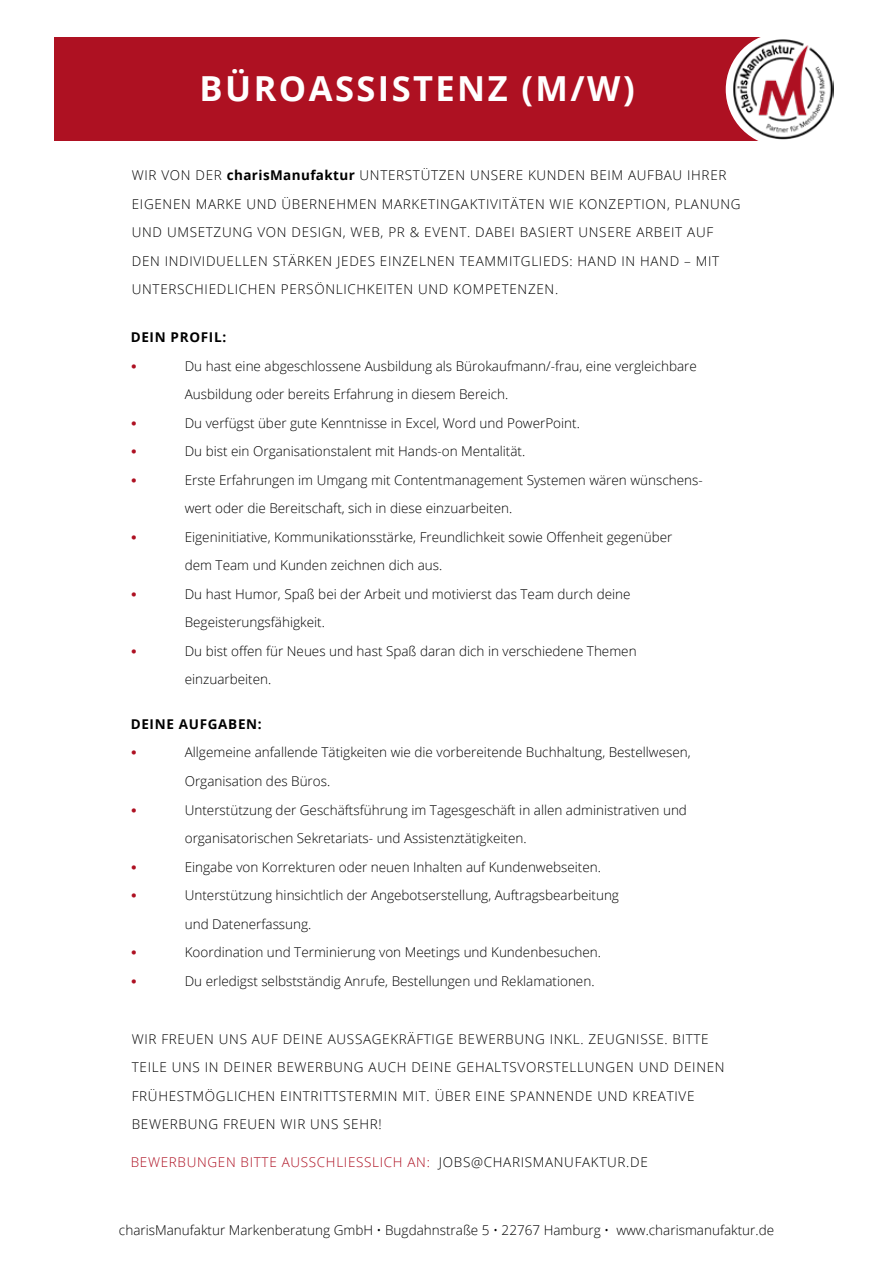
<style>
.page{position:relative;width:893px;height:1263px;background:#fff}
.page>*{position:absolute;margin:0;border:0;box-sizing:border-box;transform-origin:0 0}
.t1{font:700 34.5px "Open Sans";letter-spacing:.07em;color:#fff}
.t2{font:300 13.5px/28.5px "Open Sans";color:#000}
.t3{font:300 13.5px/28.5px "Open Sans";letter-spacing:.05em;color:#000}
.t4{font:300 13.5px "Open Sans";letter-spacing:.05em;color:#ae1022}
.t5{font:700 13.5px "Open Sans";letter-spacing:.05em;color:#000}
.t6{font:13.5px "Aaux Next";color:#ae1022}
.s1{font-weight:700}
.s2{color:#000}
</style>
<div class="page">
<div style="left:54px;top:37px;width:709px;height:103px;background:#ae1122"></div>
<div style="left:726px;top:33px;width:113px;height:113px;background:#fff;border-radius:50%"></div>
<img style="left:732px;top:38px;width:102px;height:102px">
<h1 class="t1" style="left:200px;top:64px;width:437px">BÜROASSISTENZ (M/W)</h1>
<p class="t3" style="left:132px;top:161px;width:610px">WIR VON DER <span class="s1">charisManufaktur</span> UNTERSTÜTZEN UNSERE KUNDEN BEIM AUFBAU IHRER EIGENEN MARKE UND ÜBERNEHMEN MARKETINGAKTIVITÄTEN WIE KONZEPTION, PLANUNG UND UMSETZUNG VON DESIGN, WEB, PR &amp; EVENT. DABEI BASIERT UNSERE ARBEIT AUF DEN INDIVIDUELLEN STÄRKEN JEDES EINZELNEN TEAMMITGLIEDS: HAND IN HAND – MIT UNTERSCHIEDLICHEN PERSÖNLICHKEITEN UND KOMPETENZEN.</p>
<p class="t5" style="left:131px;top:328px;width:97px">DEIN PROFIL:</p>
<p class="t6" style="left:131px;top:357px;width:8px">•</p>
<p class="t2" style="left:185px;top:351px;width:514px">Du hast eine abgeschlossene Ausbildung als Bürokaufmann/-frau, eine vergleichbare<br>Ausbildung oder bereits Erfahrung in diesem Bereich.</p>
<p class="t6" style="left:131px;top:414px;width:8px">•</p>
<p class="t2" style="left:185px;top:408px;width:397px">Du verfügst über gute Kenntnisse in Excel, Word und PowerPoint.</p>
<p class="t6" style="left:131px;top:442px;width:8px">•</p>
<p class="t2" style="left:185px;top:436px;width:342px">Du bist ein Organisationstalent mit Hands-on Mentalität.</p>
<p class="t6" style="left:131px;top:471px;width:8px">•</p>
<p class="t2" style="left:185px;top:465px;width:519px">Erste Erfahrungen im Umgang mit Contentmanagement Systemen wären wünschens&shy;wert oder die Bereitschaft, sich in diese einzuarbeiten.</p>
<p class="t6" style="left:131px;top:528px;width:8px">•</p>
<p class="t2" style="left:185px;top:522px;width:489px">Eigeninitiative, Kommunikationsstärke, Freundlichkeit sowie Offenheit gegenüber dem Team und Kunden zeichnen dich aus.</p>
<p class="t6" style="left:131px;top:585px;width:8px">•</p>
<p class="t2" style="left:185px;top:579px;width:447px">Du hast Humor, Spaß bei der Arbeit und motivierst das Team durch deine<br>Begeisterungsfähigkeit.</p>
<p class="t6" style="left:131px;top:642px;width:8px">•</p>
<p class="t2" style="left:185px;top:636px;width:453px">Du bist offen für Neues und hast Spaß daran dich in verschiedene Themen einzuarbeiten.</p>
<p class="t5" style="left:131px;top:714px;width:132px">DEINE AUFGABEN:</p>
<p class="t6" style="left:131px;top:744px;width:8px">•</p>
<p class="t2" style="left:185px;top:738px;width:507px">Allgemeine anfallende Tätigkeiten wie die vorbereitende Buchhaltung, Bestellwesen,<br>Organisation des Büros.</p>
<p class="t6" style="left:131px;top:801px;width:8px">•</p>
<p class="t2" style="left:185px;top:795px;width:504px">Unterstützung der Geschäftsführung im Tagesgeschäft in allen administrativen und organisatorischen Sekretariats- und Assistenztätigkeiten.</p>
<p class="t6" style="left:131px;top:858px;width:8px">•</p>
<p class="t2" style="left:185px;top:852px;width:418px">Eingabe von Korrekturen oder neuen Inhalten auf Kundenwebseiten.</p>
<p class="t6" style="left:131px;top:886px;width:8px">•</p>
<p class="t2" style="left:185px;top:880px;width:436px">Unterstützung hinsichtlich der Angebotserstellung, Auftragsbearbeitung und Datenerfassung.</p>
<p class="t6" style="left:131px;top:943px;width:8px">•</p>
<p class="t2" style="left:185px;top:937px;width:418px">Koordination und Terminierung von Meetings und Kundenbesuchen.</p>
<p class="t6" style="left:131px;top:972px;width:8px">•</p>
<p class="t2" style="left:185px;top:966px;width:411px">Du erledigst selbstständig Anrufe, Bestellungen und Reklamationen.</p>
<p class="t3" style="left:132px;top:1024px;width:594px">WIR FREUEN UNS AUF DEINE AUSSAGEKRÄFTIGE BEWERBUNG INKL. ZEUGNISSE. BITTE TEILE UNS IN DEINER BEWERBUNG AUCH DEINE GEHALTSVORSTELLUNGEN UND DEINEN FRÜHESTMÖGLICHEN EINTRITTSTERMIN MIT. ÜBER EINE SPANNENDE UND KREATIVE BEWERBUNG FREUEN WIR UNS SEHR!</p>
<p class="t4" style="left:131px;top:1153px;width:519px">BEWERBUNGEN BITTE AUSSCHLIESSLICH AN: <span class="s2">JOBS@CHARISMANUFAKTUR.DE</span></p>
<p class="t2" style="left:119px;top:1215px;width:657px">charisManufaktur Markenberatung GmbH • Bugdahnstraße 5 • 22767 Hamburg • www.charismanufaktur.de</p>
</div>
